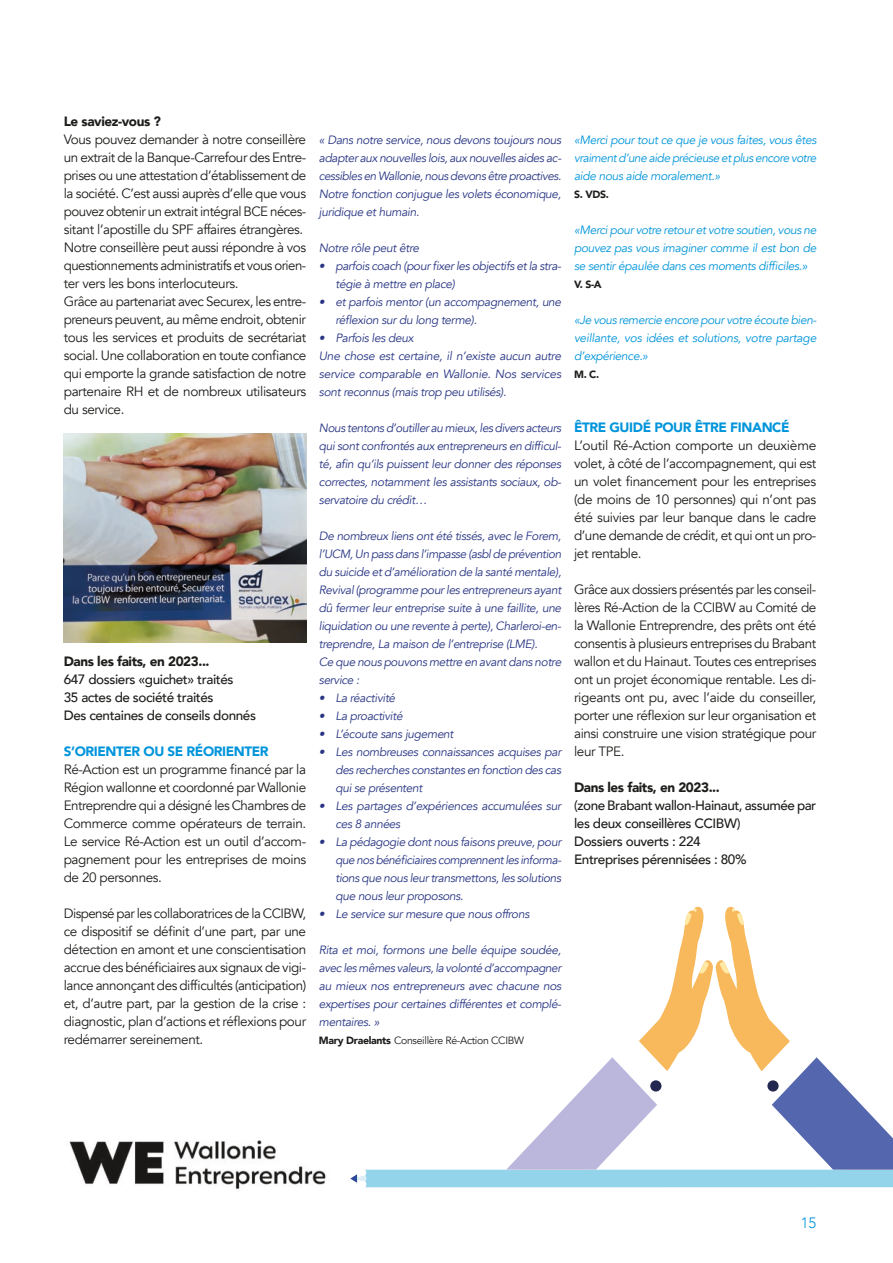
<style>
.page{position:relative;width:893px;height:1263px;background:#fff}
.page>*{position:absolute;margin:0;border:0;box-sizing:border-box;transform-origin:0 0}
.t1{font:300 15px "Avenir";color:#0095db}
.Body_courant{font:13.5px/18px "Avenir";letter-spacing:-.03em;color:#1d1d1b;text-align:justify}
.Chiffres{font:500 13.5px/18px "Avenir";letter-spacing:-.03em;color:#1d1d1b}
.Chiffres-2{font:900 13.5px "Avenir";letter-spacing:-.03em;color:#1d1d1b}
.Chiffres-3{font:900 13.5px "Avenir";letter-spacing:-.03em;color:#0095db}
.Titre_3{font:900 13.5px "Avenir";letter-spacing:-.03em;color:#0095db}
.Style_de_paragraphe_1{font:900 13.5px "Avenir";letter-spacing:-.03em;color:#1d1d1b}
.Temoin_collab{font:italic 12px/18px "Avenir";letter-spacing:-.03em;color:#283583;text-align:justify}
.Titre_3-2{font:italic 12px/18px "Avenir";letter-spacing:-.03em;color:#0095db;text-align:justify}
.Nom{font:italic 12px/18px "Avenir";letter-spacing:-.025em;color:#0095db;text-align:justify}
.Body_courant-2{font:10.5px "Avenir";letter-spacing:-.03em;color:#1d1d1b}
.Nom-2{font:900 10.5px "Avenir";color:#1d1d1b}
.s1{font-weight:900}
</style>
<div class="page">
<img style="left:69px;top:1140px;width:257px;height:49px">
<div style="left:365px;top:1170px;width:528px;height:17px;background:#94d4ea"></div>
<svg style="left:350px;top:1170px;width:16px;height:17px"></svg>
<img style="left:64px;top:434px;width:242px;height:208px">
<svg style="left:506px;top:907px;width:387px;height:263px"></svg>
<div style="left:767px;top:1080px;width:12px;height:11px;background:#22284f;border-radius:50%"></div>
<p class="Style_de_paragraphe_1" style="left:64px;top:110px;width:99px">Le saviez-vous ?</p>
<p class="Body_courant" style="left:64px;top:131px;width:244px">Vous pouvez demander à notre conseillère un extrait de la Banque-Carrefour des Entre&shy;prises ou une attestation d’établissement de la société. C’est aussi auprès d’elle que vous pouvez obtenir un extrait intégral BCE néces&shy;sitant l’apostille du SPF affaires étrangères.</p>
<p class="Body_courant" style="left:64px;top:239px;width:244px">Notre conseillère peut aussi répondre à vos questionnements administratifs et vous orien&shy;ter vers les bons interlocuteurs.</p>
<p class="Body_courant" style="left:64px;top:293px;width:244px">Grâce au partenariat avec Securex, les entre&shy;preneurs peuvent, au même endroit, obtenir tous les services et produits de secrétariat social. Une collaboration en toute confiance qui emporte la grande satisfaction de notre partenaire RH et de nombreux utilisateurs du service.</p>
<p class="Chiffres-2" style="left:64px;top:650px;width:147px">Dans les faits, en 2023...</p>
<p class="Chiffres" style="left:64px;top:670px;width:171px">647 dossiers «guichet» traités</p>
<p class="Chiffres" style="left:64px;top:688px;width:151px">35 actes de société traités</p>
<p class="Chiffres" style="left:64px;top:706px;width:194px">Des centaines de conseils donnés</p>
<p class="Chiffres-3" style="left:64px;top:740px;width:206px">S’ORIENTER OU SE RÉORIENTER</p>
<p class="Body_courant" style="left:64px;top:761px;width:244px">Ré-Action est un programme financé par la Région wallonne et coordonné par Wallonie Entreprendre qui a désigné les Chambres de Commerce comme opérateurs de terrain.<br>Le service Ré-Action est un outil d’accom&shy;pagnement pour les entreprises de moins de 20 personnes.</p>
<p class="Body_courant" style="left:64px;top:905px;width:244px">Dispensé par les collaboratrices de la CCIBW, ce dispositif se définit d’une part, par une détection en amont et une conscientisation accrue des bénéficiaires aux signaux de vigi&shy;lance annonçant des difficultés (anticipation) et, d’autre part, par la gestion de la crise : diagnostic, plan d’actions et réflexions pour redémarrer sereinement.</p>
<p class="Temoin_collab" style="left:319px;top:131px;width:244px">« Dans notre service, nous devons toujours nous adapter aux nouvelles lois, aux nouvelles aides ac&shy;cessibles en Wallonie, nous devons être proactives.<br>Notre fonction conjugue les volets économique, juridique et humain.</p>
<p class="Temoin_collab" style="left:319px;top:239px;width:102px">Notre rôle peut être</p>
<p class="Temoin_collab" style="left:335px;top:257px;width:227px;text-indent:-16px">• parfois coach (pour fixer les objectifs et la stra&shy;tégie à mettre en place)</p>
<p class="Temoin_collab" style="left:335px;top:293px;width:227px;text-indent:-16px">• et parfois mentor (un accompagnement, une réflexion sur du long terme).</p>
<p class="Temoin_collab" style="left:319px;top:329px;width:96px">• Parfois les deux</p>
<p class="Temoin_collab" style="left:319px;top:347px;width:244px">Une chose est certaine, il n’existe aucun autre service comparable en Wallonie. Nos services sont reconnus (mais trop peu utilisés).</p>
<p class="Temoin_collab" style="left:319px;top:419px;width:244px">Nous tentons d’outiller au mieux, les divers acteurs qui sont confrontés aux entrepreneurs en difficul&shy;té, afin qu’ils puissent leur donner des réponses correctes, notamment les assistants sociaux, ob&shy;servatoire du crédit…</p>
<p class="Temoin_collab" style="left:319px;top:527px;width:244px">De nombreux liens ont été tissés, avec le Forem, l’UCM, Un pass dans l’impasse (asbl de prévention du suicide et d’amélioration de la santé mentale), Revival (programme pour les entrepreneurs ayant dû fermer leur entreprise suite à une faillite, une liquidation ou une revente à perte), Charleroi-en&shy;treprendre, La maison de l’entreprise (LME).</p>
<p class="Temoin_collab" style="left:319px;top:653px;width:244px">Ce que nous pouvons mettre en avant dans notre service :</p>
<p class="Temoin_collab" style="left:319px;top:689px;width:78px">• La réactivité</p>
<p class="Temoin_collab" style="left:319px;top:707px;width:85px">• La proactivité</p>
<p class="Temoin_collab" style="left:319px;top:725px;width:136px">• L’écoute sans jugement</p>
<p class="Temoin_collab" style="left:335px;top:743px;width:227px;text-indent:-16px">• Les nombreuses connaissances acquises par des recherches constantes en fonction des cas qui se présentent</p>
<p class="Temoin_collab" style="left:335px;top:797px;width:227px;text-indent:-16px">• Les partages d’expériences accumulées sur ces 8 années</p>
<p class="Temoin_collab" style="left:335px;top:833px;width:227px;text-indent:-16px">• La pédagogie dont nous faisons preuve, pour que nos bénéficiaires comprennent les informa&shy;tions que nous leur transmettons, les solutions que nous leur proposons.</p>
<p class="Temoin_collab" style="left:319px;top:905px;width:212px">• Le service sur mesure que nous offrons</p>
<p class="Temoin_collab" style="left:319px;top:941px;width:244px">Rita et moi, formons une belle équipe soudée, avec les mêmes valeurs, la volonté d’accompagner au mieux nos entrepreneurs avec chacune nos expertises pour certaines différentes et complé&shy;mentaires. »</p>
<p class="Body_courant-2" style="left:319px;top:1034px;width:207px"><span class="s1">Mary Draelants</span> Conseillère Ré-Action CCIBW</p>
<p class="Titre_3-2" style="left:574px;top:131px;width:244px">«Merci pour tout ce que je vous faites, vous êtes vraiment d’une aide précieuse et plus encore votre aide nous aide moralement.»</p>
<p class="Nom-2" style="left:574px;top:185px;width:36px">S. VDS.</p>
<p class="Titre_3-2" style="left:574px;top:221px;width:244px">«Merci pour votre retour et votre soutien, vous ne pouvez pas vous imaginer comme il est bon de se sentir épaulée dans ces moments difficiles.»</p>
<p class="Nom-2" style="left:574px;top:275px;width:29px">V. S-A</p>
<p class="Nom" style="left:574px;top:311px;width:244px">«Je vous remercie encore pour votre écoute bien&shy;veillante, vos idées et solutions, votre partage d’expérience.»</p>
<p class="Nom-2" style="left:574px;top:365px;width:27px">M. C.</p>
<p class="Titre_3" style="left:574px;top:416px;width:217px">ÊTRE GUIDÉ POUR ÊTRE FINANCÉ</p>
<p class="Body_courant" style="left:574px;top:437px;width:244px">L’outil Ré-Action comporte un deuxième volet, à côté de l’accompagnement, qui est un volet financement pour les entreprises (de moins de 10 personnes) qui n’ont pas été suivies par leur banque dans le cadre d’une demande de crédit, et qui ont un pro&shy;jet rentable.</p>
<p class="Body_courant" style="left:574px;top:581px;width:244px">Grâce aux dossiers présentés par les conseil&shy;lères Ré-Action de la CCIBW au Comité de la Wallonie Entreprendre, des prêts ont été consentis à plusieurs entreprises du Brabant wallon et du Hainaut. Toutes ces entreprises ont un projet économique rentable. Les di&shy;rigeants ont pu, avec l’aide du conseiller, porter une réflexion sur leur organisation et ainsi construire une vision stratégique pour leur TPE.</p>
<p class="Chiffres-2" style="left:574px;top:776px;width:147px">Dans les faits, en 2023...</p>
<p class="Chiffres" style="left:574px;top:796px;width:244px">(zone Brabant wallon-Hainaut, assumée par les deux conseillères CCIBW)</p>
<p class="Chiffres" style="left:574px;top:832px;width:128px">Dossiers ouverts : 224</p>
<p class="Chiffres" style="left:574px;top:850px;width:174px">Entreprises pérennisées : 80%</p>
<p class="t1" style="left:801px;top:1214px;width:17px">15</p>
</div>
